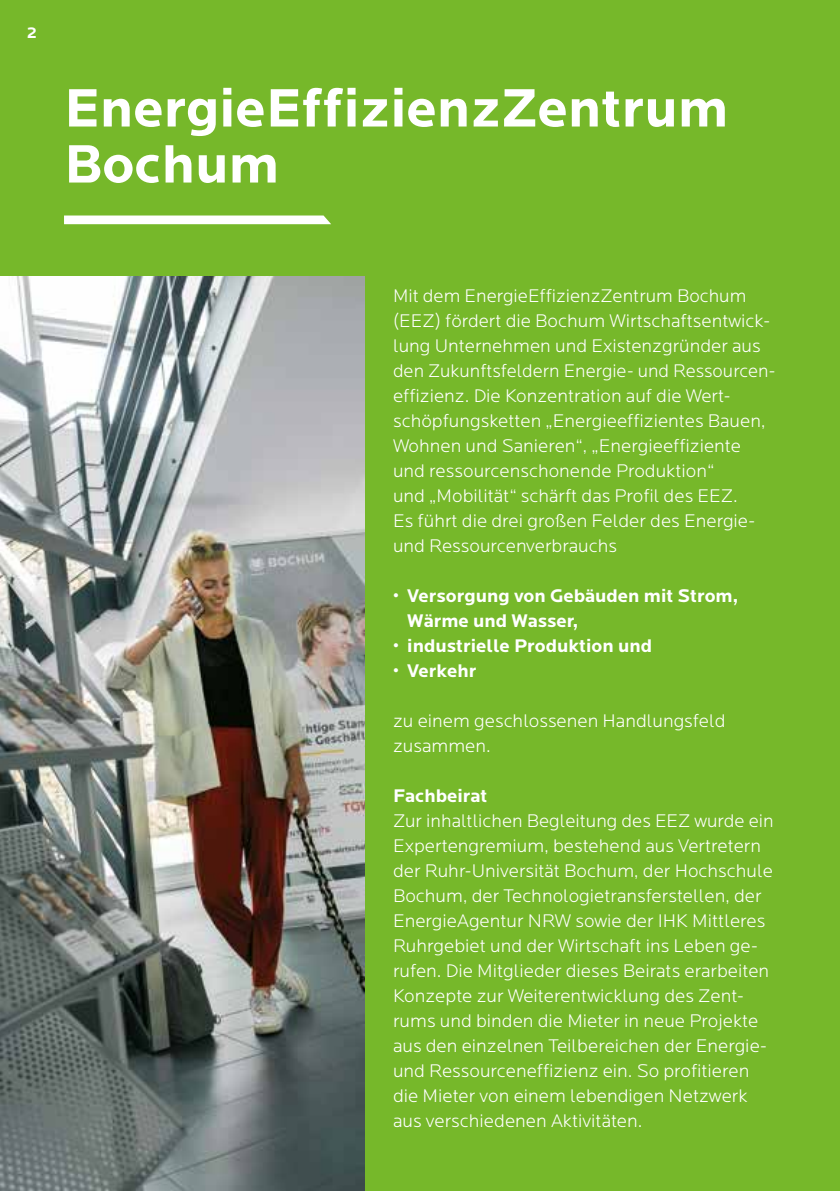
<style>
.page{position:relative;width:840px;height:1191px;background:#fff}
.page>*{position:absolute;margin:0;border:0;box-sizing:border-box;transform-origin:0 0}
.t1{font:700 56px/56px "Locator";color:#fff}
.t2{font:300 19px/25px "Locator";color:#fff}
.t3{font:700 19px/25px "Locator";color:#fff}
.t4{font:700 16px "Locator";color:#fff}
</style>
<div class="page">
<div style="left:0;top:0;width:839px;height:1191px;background:#76b82a"></div>
<img style="left:0;top:277px;width:364px;height:914px">
<svg style="left:64px;top:215px;width:267px;height:9px;background:#f5f9f0"></svg>
<p class="t4" style="left:27px;top:24px;width:12px">2</p>
<h1 class="t1" style="left:64px;top:81px;width:665px">EnergieEffizienzZentrum<br>Bochum</h1>
<p class="t2" style="left:393px;top:283px;width:383px">Mit dem EnergieEffizienzZentrum Bochum (EEZ) fördert die Bochum Wirtschaftsentwick&shy;lung Unternehmen und Existenzgründer aus den Zukunftsfeldern Energie- und Ressourcen&shy;effizienz. Die Konzentration auf die Wert&shy;schöpfungsketten „Energieeffizientes Bauen, Wohnen und Sanieren“, „Energieeffiziente und ressourcenschonende Produktion“<br>und „Mobilität“ schärft das Profil des EEZ.<br>Es führt die drei großen Felder des Energie&shy;und Ressourcenverbrauchs</p>
<p class="t3" style="left:407px;top:583px;width:332px;text-indent:-14px">• Versorgung von Gebäuden mit Strom,<br>Wärme und Wasser,</p>
<p class="t3" style="left:393px;top:633px;width:260px">• industrielle Produktion und</p>
<p class="t3" style="left:393px;top:658px;width:85px">• Verkehr</p>
<p class="t2" style="left:393px;top:708px;width:334px">zu einem geschlossenen Handlungsfeld zusammen.</p>
<p class="t3" style="left:393px;top:783px;width:96px">Fachbeirat</p>
<p class="t2" style="left:393px;top:808px;width:382px">Zur inhaltlichen Begleitung des EEZ wurde ein Expertengremium, bestehend aus Vertretern der Ruhr-Universität Bochum, der Hochschule Bochum, der Technologietransferstellen, der EnergieAgentur NRW sowie der IHK Mittleres Ruhrgebiet und der Wirtschaft ins Leben ge&shy;rufen. Die Mitglieder dieses Beirats erarbeiten Konzepte zur Weiterentwicklung des Zent&shy;rums und binden die Mieter in neue Projekte aus den einzelnen Teilbereichen der Energie&shy;und Ressourceneffizienz ein. So profitieren die Mieter von einem lebendigen Netzwerk aus verschiedenen Aktivitäten.</p>
</div>
